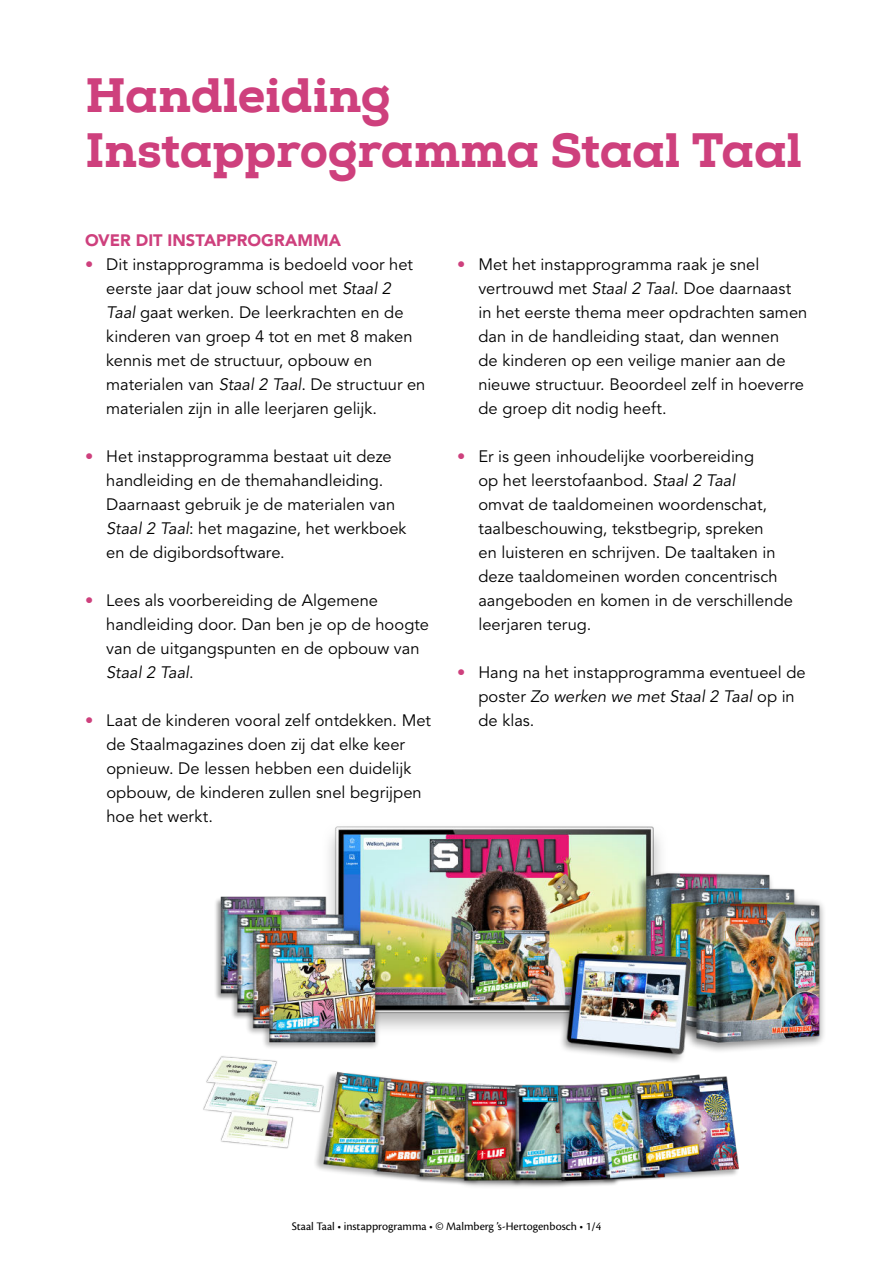
<style>
.page{position:relative;width:893px;height:1263px;background:#fff}
.page>*{position:absolute;margin:0;border:0;box-sizing:border-box;transform-origin:0 0}
.t1{font:800 48px/55.5px "Nexa Slab";letter-spacing:-.01em;color:#ce407d}
.t2{font:16.5px/24px "Avenir LT Std";color:#000}
.t3{font:900 16.5px "Avenir LT Std";color:#ce407d}
.t4{font:12px "Cronos Pro";color:#000}
.s1{color:#ce407d}
.s2{font-style:italic}
</style>
<div class="page">
<img style="left:203px;top:826px;width:621px;height:361px">
<h1 class="t1" style="left:85px;top:74px;width:719px">Handleiding<br>Instapprogramma Staal Taal</h1>
<p class="t3" style="left:85px;top:231px;width:257px">OVER DIT INSTAPPROGRAMMA</p>
<p class="t2" style="left:106px;top:254px;width:321px;text-indent:-21px"><span class="s1">•</span> Dit instapprogramma is bedoeld voor het eerste jaar dat jouw school met <span class="s2">Staal 2<br>Taal</span> gaat werken. De leerkrachten en de kinderen van groep 4 tot en met 8 maken kennis met de structuur, opbouw en materialen van <span class="s2">Staal 2 Taal</span>. De structuur en materialen zijn in alle leerjaren gelijk.</p>
<p class="t2" style="left:106px;top:446px;width:302px;text-indent:-21px"><span class="s1">•</span> Het instapprogramma bestaat uit deze handleiding en de themahandleiding.<br>Daarnaast gebruik je de materialen van <span class="s2">Staal 2 Taal</span>: het magazine, het werkboek en de digibordsoftware.</p>
<p class="t2" style="left:106px;top:590px;width:324px;text-indent:-21px"><span class="s1">•</span> Lees als voorbereiding de Algemene handleiding door. Dan ben je op de hoogte van de uitgangspunten en de opbouw van<br><span class="s2">Staal 2 Taal</span>.</p>
<p class="t2" style="left:106px;top:710px;width:326px;text-indent:-21px"><span class="s1">•</span> Laat de kinderen vooral zelf ontdekken. Met de Staalmagazines doen zij dat elke keer opnieuw. De lessen hebben een duidelijk opbouw, de kinderen zullen snel begrijpen hoe het werkt.</p>
<p class="t2" style="left:478px;top:254px;width:331px;text-indent:-21px"><span class="s1">•</span> Met het instapprogramma raak je snel vertrouwd met <span class="s2">Staal 2 Taal</span>. Doe daarnaast in het eerste thema meer opdrachten samen dan in de handleiding staat, dan wennen<br>de kinderen op een veilige manier aan de nieuwe structuur. Beoordeel zelf in hoeverre de groep dit nodig heeft.</p>
<p class="t2" style="left:478px;top:446px;width:316px;text-indent:-21px"><span class="s1">•</span> Er is geen inhoudelijke voorbereiding<br>op het leerstofaanbod. <span class="s2">Staal 2 Taal<br></span>omvat de taaldomeinen woordenschat, taalbeschouwing, tekstbegrip, spreken<br>en luisteren en schrijven. De taaltaken in deze taaldomeinen worden concentrisch aangeboden en komen in de verschillende leerjaren terug.</p>
<p class="t2" style="left:478px;top:662px;width:329px;text-indent:-21px"><span class="s1">•</span> Hang na het instapprogramma eventueel de poster <span class="s2">Zo werken we met Staal 2 Taal</span> op in de klas.</p>
<p class="t4" style="left:292px;top:1221px;width:311px">Staal Taal • instapprogramma • © Malmberg ’s-Hertogenbosch • 1/4</p>
</div>
